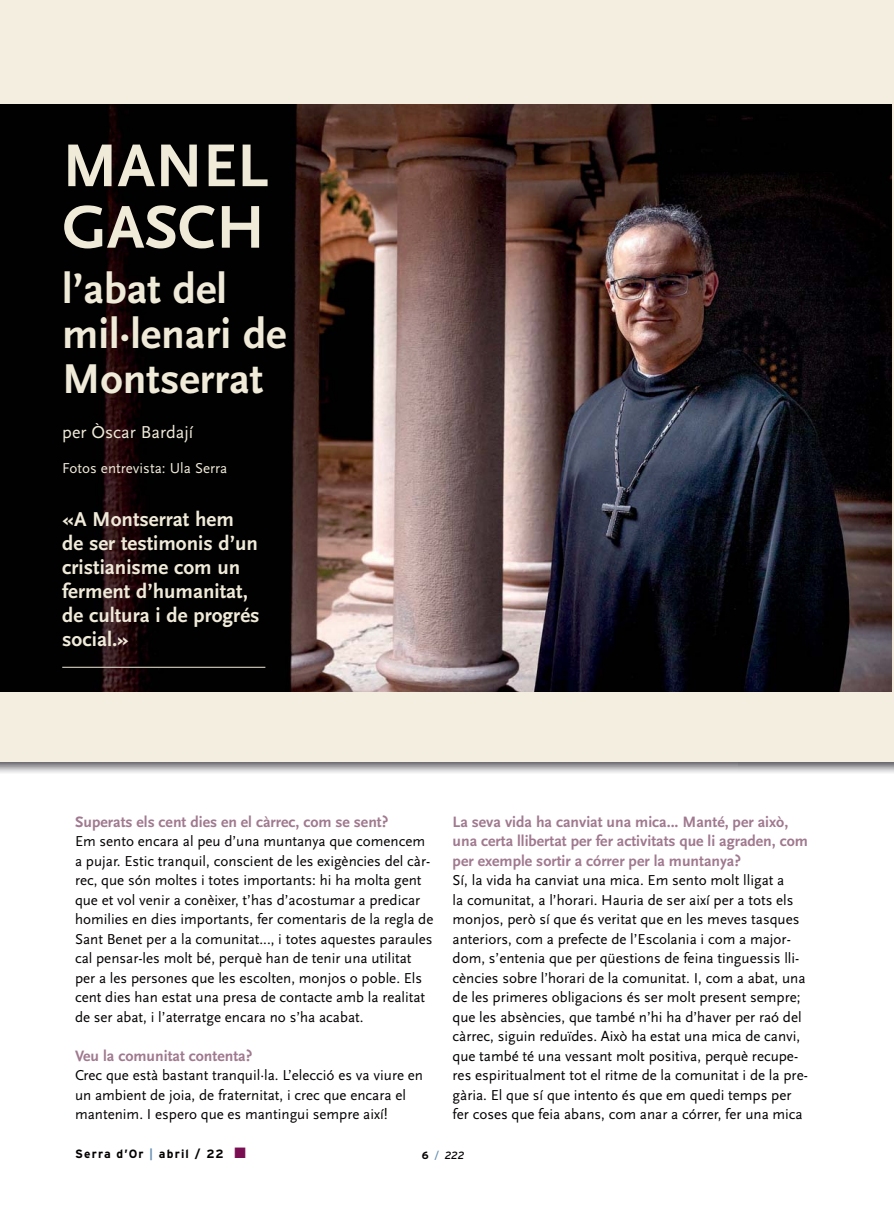
<style>
.page{position:relative;width:894px;height:1213px;background:#fff}
.page>*{position:absolute;margin:0;border:0;box-sizing:border-box;transform-origin:0 0}
.t1{font:63px/61.5px "Scala Sans Bold LF";color:#f0ead9}
.t2{font:43.5px/45px "Scala Sans Bold LF";color:#f0ead9}
.t3{font:21px/24px "Scala Sans Bold LF";color:#f0ead9}
.t4{font:18px "Scala Sans Regular LF";color:#f0ead9}
.t5{font:15.75px/19.5px "Scala Sans Bold LF";color:#a0798e}
.t6{font:15px/19.5px "Scala Sans Regular LF";color:#040000}
.t7{font:15px "Scala Sans Regular LF";color:#f0ead9}
.t8{font:700 12px "Interstate";letter-spacing:.1em;color:#040000}
.t9{font:italic 10.5px "Interstate";color:#040000}
.s1{color:#668fb1}
.s2{font-weight:700;font-style:normal}
.s3{font-style:normal;color:#668fb1}
</style>
<div class="page">
<div style="left:0;top:0;width:893px;height:762px;background:#f3eedf"></div>
<img style="left:0;top:105px;width:891px;height:587px">
<hr style="left:62px;top:667px;width:203px;height:1px;background:#f0ead9">
<h1 class="t1" style="left:62px;top:140px;width:207px">MANEL<br>GASCH</h1>
<h2 class="t2" style="left:62px;top:270px;width:226px">l’abat del mil·lenari de<br>Montserrat</h2>
<p class="t4" style="left:62px;top:425px;width:133px">per Òscar Bardají</p>
<p class="t7" style="left:62px;top:462px;width:167px">Fotos entrevista: Ula Serra</p>
<h3 class="t3" style="left:62px;top:508px;width:199px">«A Montserrat hem de ser testimonis d’un cristianisme com un ferment d’humanitat, de cultura i de progrés social.»</h3>
<p class="t5" style="left:75px;top:813px;width:315px">Superats els cent dies en el càrrec, com se sent?</p>
<p class="t6" style="left:75px;top:832px;width:360px">Em sento encara al peu d’una muntanya que comencem a pujar. Estic tranquil, conscient de les exigències del càr&shy;rec, que són moltes i totes importants: hi ha molta gent que et vol venir a conèixer, t’has d’acostumar a predicar homilies en dies importants, fer comentaris de la regla de Sant Benet per a la comunitat..., i totes aquestes paraules cal pensar-les molt bé, perquè han de tenir una utilitat per a les persones que les escolten, monjos o poble. Els cent dies han estat una presa de contacte amb la realitat de ser abat, i l’aterratge encara no s’ha acabat.</p>
<p class="t5" style="left:75px;top:1047px;width:179px">Veu la comunitat contenta?</p>
<p class="t6" style="left:75px;top:1066px;width:349px">Crec que està bastant tranquil·la. L’elecció es va viure en un ambient de joia, de fraternitat, i crec que encara el mantenim. I espero que es mantingui sempre així!</p>
<p class="t5" style="left:452px;top:813px;width:357px">La seva vida ha canviat una mica... Manté, per això, una certa llibertat per fer activitats que li agraden, com per exemple sortir a córrer per la muntanya?</p>
<p class="t6" style="left:452px;top:871px;width:357px">Sí, la vida ha canviat una mica. Em sento molt lligat a<br>la comunitat, a l’horari. Hauria de ser així per a tots els monjos, però sí que és veritat que en les meves tasques anteriors, com a prefecte de l’Escolania i com a major&shy;dom, s’entenia que per qüestions de feina tinguessis lli&shy;cències sobre l’horari de la comunitat. I, com a abat, una de les primeres obligacions és ser molt present sempre; que les absències, que també n’hi ha d’haver per raó del càrrec, siguin reduïdes. Això ha estat una mica de canvi, que també té una vessant molt positiva, perquè recupe&shy;res espiritualment tot el ritme de la comunitat i de la pre&shy;gària. El que sí que intento és que em quedi temps per fer coses que feia abans, com anar a córrer, fer una mica</p>
<p class="t8" style="left:75px;top:1147px;width:150px">Serra d’Or <span class="s1">|</span> abril / 22</p>
<p class="t9" style="left:421px;top:1149px;width:44px"><span class="s2">6</span> <span class="s3">/</span> 222</p>
</div>
